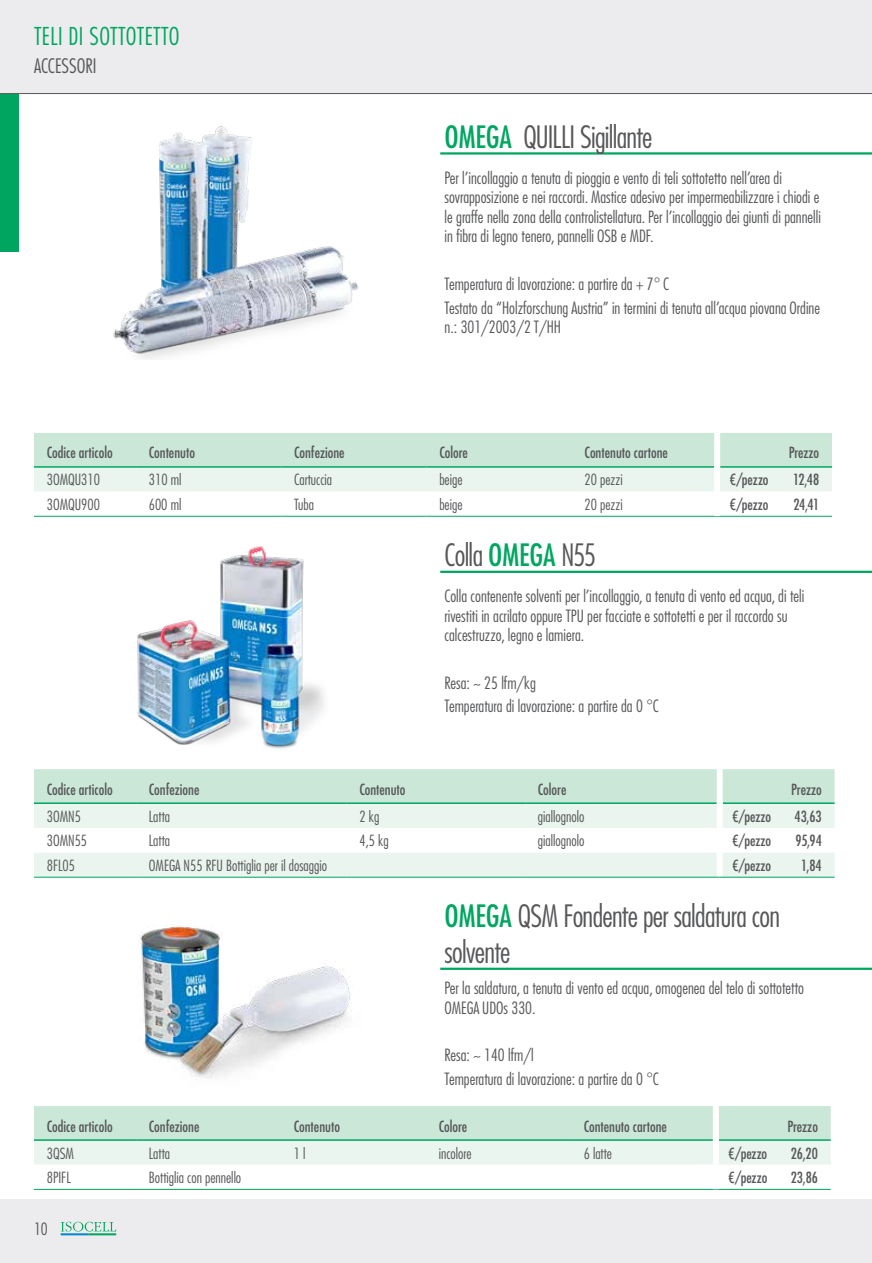
<style>
.page{position:relative;width:872px;height:1263px;background:#fff}
.page>*{position:absolute;margin:0;border:0;box-sizing:border-box;transform-origin:0 0}
.t1{font:300 condensed 30px/36px "Futura LT Pro";letter-spacing:-.025em;color:#57585a}
.t2{font:300 condensed 24px "Futura LT Pro";letter-spacing:.02em;color:#00a660}
.t3{font:300 condensed 19.5px "Futura LT Pro";color:#57585a}
.t4{font:300 condensed 16.5px/19.5px "Futura LT Pro";color:#57585a}
.t5{font:500 condensed 15px "Futura LT Pro";color:#57585a}
.t6{font:300 condensed 15px "Futura LT Pro";color:#57585a}
.s1{font-weight:500;color:#00a660}
</style>
<div class="page">
<div style="left:0;top:0;width:872px;height:94px;background:#ececee"></div>
<div style="left:0;top:1199px;width:872px;height:64px;background:#ececee"></div>
<hr style="left:0;top:93px;width:872px;height:1px;background:#57585a">
<svg style="left:61px;top:1222px;width:55px;height:13px"></svg>
<img style="left:113px;top:126px;width:246px;height:233px">
<hr style="left:440px;top:152px;width:432px;height:3px;background:#00a660">
<svg style="left:34px;top:433px;width:798px;height:83px"></svg>
<hr style="left:34px;top:466px;width:102px;height:2px;background:#00a660">
<hr style="left:136px;top:466px;width:145px;height:2px;background:#00a660">
<hr style="left:281px;top:466px;width:145px;height:2px;background:#00a660">
<hr style="left:426px;top:466px;width:146px;height:2px;background:#00a660">
<hr style="left:572px;top:466px;width:142px;height:2px;background:#00a660">
<hr style="left:720px;top:466px;width:112px;height:2px;background:#00a660">
<hr style="left:34px;top:516px;width:102px;height:1px;background:#00a660">
<hr style="left:136px;top:516px;width:145px;height:1px;background:#00a660">
<hr style="left:281px;top:516px;width:145px;height:1px;background:#00a660">
<hr style="left:426px;top:516px;width:146px;height:1px;background:#00a660">
<hr style="left:572px;top:516px;width:145px;height:1px;background:#00a660">
<hr style="left:717px;top:516px;width:115px;height:1px;background:#00a660">
<div style="left:714px;top:433px;width:6px;height:34px;background:#fff"></div>
<div style="left:714px;top:467px;width:6px;height:25px;background:#fff"></div>
<div style="left:714px;top:492px;width:6px;height:24px;background:#fff"></div>
<img style="left:137px;top:545px;width:187px;height:204px">
<hr style="left:440px;top:571px;width:432px;height:2px;background:#00a660">
<div style="left:34px;top:769px;width:800px;height:33px;background:#cbe7d8"></div>
<div style="left:34px;top:804px;width:800px;height:73px;background:#e9f5ee"></div>
<svg style="left:34px;top:828px;width:800px;height:24px"></svg>
<hr style="left:34px;top:802px;width:102px;height:2px;background:#00a660">
<hr style="left:136px;top:802px;width:211px;height:2px;background:#00a660">
<hr style="left:347px;top:802px;width:178px;height:2px;background:#00a660">
<hr style="left:525px;top:802px;width:191px;height:2px;background:#00a660">
<hr style="left:722px;top:802px;width:112px;height:2px;background:#00a660">
<div style="left:716px;top:769px;width:6px;height:34px;background:#fff"></div>
<div style="left:716px;top:803px;width:6px;height:25px;background:#fff"></div>
<div style="left:716px;top:828px;width:6px;height:24px;background:#fff"></div>
<div style="left:716px;top:852px;width:6px;height:25px;background:#fff"></div>
<hr style="left:34px;top:877px;width:102px;height:1px;background:#00a660">
<hr style="left:136px;top:877px;width:211px;height:1px;background:#00a660">
<hr style="left:347px;top:877px;width:178px;height:1px;background:#00a660">
<hr style="left:525px;top:877px;width:194px;height:1px;background:#00a660">
<hr style="left:719px;top:877px;width:115px;height:1px;background:#00a660">
<img style="left:139px;top:926px;width:213px;height:153px">
<hr style="left:440px;top:968px;width:432px;height:2px;background:#00a660">
<svg style="left:34px;top:1106px;width:796px;height:83px"></svg>
<hr style="left:34px;top:1139px;width:102px;height:2px;background:#00a660">
<hr style="left:136px;top:1139px;width:145px;height:2px;background:#00a660">
<hr style="left:281px;top:1139px;width:145px;height:2px;background:#00a660">
<hr style="left:426px;top:1139px;width:145px;height:2px;background:#00a660">
<hr style="left:571px;top:1139px;width:142px;height:2px;background:#00a660">
<hr style="left:719px;top:1139px;width:111px;height:2px;background:#00a660">
<hr style="left:34px;top:1189px;width:102px;height:1px;background:#00a660">
<hr style="left:136px;top:1189px;width:145px;height:1px;background:#00a660">
<hr style="left:281px;top:1189px;width:145px;height:1px;background:#00a660">
<hr style="left:426px;top:1189px;width:145px;height:1px;background:#00a660">
<hr style="left:571px;top:1189px;width:145px;height:1px;background:#00a660">
<hr style="left:716px;top:1189px;width:114px;height:1px;background:#00a660">
<div style="left:713px;top:1106px;width:6px;height:34px;background:#fff"></div>
<div style="left:713px;top:1140px;width:6px;height:25px;background:#fff"></div>
<div style="left:713px;top:1165px;width:6px;height:24px;background:#fff"></div>
<div style="left:0;top:94px;width:18px;height:158px;background:#00a660"></div>
<h2 class="t2" style="left:34px;top:21px;width:147px">TELI DI SOTTOTETTO</h2>
<p class="t3" style="left:34px;top:53px;width:64px">ACCESSORI</p>
<h1 class="t1" style="left:444px;top:119px;width:209px"><span class="s1">OMEGA</span> QUILLI Sigillante</h1>
<p class="t4" style="left:444px;top:168px;width:378px">Per l’incollaggio a tenuta di pioggia e vento di teli sottotetto nell’area di sovrapposizione e nei raccordi. Mastice adesivo per impermeabilizzare i chiodi e le graffe nella zona della controlistellatura. Per l’incollaggio dei giunti di pannelli in fibra di legno tenero, pannelli OSB e MDF.</p>
<p class="t4" style="left:444px;top:272px;width:377px;line-height:23.7px">Temperatura di lavorazione: a partire da + 7° C<br>Testato da “Holzforschung Austria” in termini di tenuta all’acqua piovana Ordine</p>
<p class="t4" style="left:444px;top:317px;width:118px">n.: 301/2003/2 T/HH</p>
<p class="t5" style="left:47px;top:443px;width:67px">Codice articolo</p>
<p class="t5" style="left:149px;top:443px;width:48px">Contenuto</p>
<p class="t5" style="left:294px;top:443px;width:52px">Confezione</p>
<p class="t5" style="left:439px;top:443px;width:30px">Colore</p>
<p class="t5" style="left:584px;top:443px;width:85px">Contenuto cartone</p>
<p class="t5" style="left:788px;top:443px;width:32px">Prezzo</p>
<p class="t6" style="left:47px;top:470px;width:55px">3OMQU310</p>
<p class="t6" style="left:149px;top:470px;width:34px">310 ml</p>
<p class="t6" style="left:294px;top:470px;width:39px">Cartuccia</p>
<p class="t6" style="left:439px;top:470px;width:25px">beige</p>
<p class="t6" style="left:584px;top:470px;width:40px">20 pezzi</p>
<p class="t5" style="left:730px;top:470px;width:40px">€/pezzo</p>
<p class="t5" style="left:793px;top:470px;width:28px">12,48</p>
<p class="t6" style="left:47px;top:495px;width:55px">3OMQU900</p>
<p class="t6" style="left:149px;top:495px;width:34px">600 ml</p>
<p class="t6" style="left:294px;top:495px;width:21px">Tuba</p>
<p class="t6" style="left:439px;top:495px;width:25px">beige</p>
<p class="t6" style="left:584px;top:495px;width:40px">20 pezzi</p>
<p class="t5" style="left:730px;top:494px;width:40px">€/pezzo</p>
<p class="t5" style="left:793px;top:494px;width:27px">24,41</p>
<h1 class="t1" style="left:444px;top:537px;width:153px">Colla <span class="s1">OMEGA</span> N55</h1>
<p class="t4" style="left:444px;top:586px;width:361px">Colla contenente solventi per l’incollaggio, a tenuta di vento ed acqua, di teli rivestiti in acrilato oppure TPU per facciate e sottotetti e per il raccordo su calcestruzzo, legno e lamiera.</p>
<p class="t4" style="left:444px;top:671px;width:216px;line-height:23.7px">Resa: ~ 25 lfm/kg<br>Temperatura di lavorazione: a partire da 0 °C</p>
<p class="t5" style="left:47px;top:779px;width:67px">Codice articolo</p>
<p class="t5" style="left:149px;top:779px;width:52px">Confezione</p>
<p class="t5" style="left:359px;top:779px;width:48px">Contenuto</p>
<p class="t5" style="left:538px;top:779px;width:30px">Colore</p>
<p class="t5" style="left:791px;top:779px;width:32px">Prezzo</p>
<p class="t6" style="left:47px;top:807px;width:36px">3OMN5</p>
<p class="t6" style="left:149px;top:807px;width:23px">Latta</p>
<p class="t6" style="left:359px;top:807px;width:21px">2 kg</p>
<p class="t6" style="left:538px;top:807px;width:48px">giallognolo</p>
<p class="t5" style="left:732px;top:806px;width:40px">€/pezzo</p>
<p class="t5" style="left:794px;top:806px;width:29px">43,63</p>
<p class="t6" style="left:47px;top:831px;width:42px">3OMN55</p>
<p class="t6" style="left:149px;top:831px;width:23px">Latta</p>
<p class="t6" style="left:359px;top:831px;width:31px">4,5 kg</p>
<p class="t6" style="left:538px;top:831px;width:48px">giallognolo</p>
<p class="t5" style="left:732px;top:830px;width:40px">€/pezzo</p>
<p class="t5" style="left:795px;top:830px;width:28px">95,94</p>
<p class="t6" style="left:47px;top:856px;width:30px">8FL05</p>
<p class="t6" style="left:149px;top:856px;width:180px">OMEGA N55 RFU Bottiglia per il dosaggio</p>
<p class="t5" style="left:732px;top:855px;width:40px">€/pezzo</p>
<p class="t5" style="left:801px;top:855px;width:22px">1,84</p>
<h1 class="t1" style="left:444px;top:898px;width:337px"><span class="s1">OMEGA</span> QSM Fondente per saldatura con solvente</h1>
<p class="t4" style="left:444px;top:978px;width:361px">Per la saldatura, a tenuta di vento ed acqua, omogenea del telo di sottotetto<br>OMEGA UDOs 330.</p>
<p class="t4" style="left:444px;top:1043px;width:216px;line-height:23.7px">Resa: ~ 140 lfm/l<br>Temperatura di lavorazione: a partire da 0 °C</p>
<p class="t5" style="left:47px;top:1116px;width:67px">Codice articolo</p>
<p class="t5" style="left:149px;top:1116px;width:52px">Confezione</p>
<p class="t5" style="left:294px;top:1116px;width:48px">Contenuto</p>
<p class="t5" style="left:439px;top:1116px;width:30px">Colore</p>
<p class="t5" style="left:583px;top:1116px;width:85px">Contenuto cartone</p>
<p class="t5" style="left:787px;top:1116px;width:32px">Prezzo</p>
<p class="t6" style="left:47px;top:1143px;width:29px">3QSM</p>
<p class="t6" style="left:149px;top:1143px;width:23px">Latta</p>
<p class="t6" style="left:294px;top:1143px;width:13px">1 l</p>
<p class="t6" style="left:439px;top:1143px;width:34px">incolore</p>
<p class="t6" style="left:583px;top:1143px;width:30px">6 latte</p>
<p class="t5" style="left:728px;top:1143px;width:40px">€/pezzo</p>
<p class="t5" style="left:790px;top:1143px;width:29px">26,20</p>
<p class="t6" style="left:47px;top:1168px;width:26px">8PIFL</p>
<p class="t6" style="left:149px;top:1168px;width:94px">Bottiglia con pennello</p>
<p class="t5" style="left:728px;top:1167px;width:40px">€/pezzo</p>
<p class="t5" style="left:790px;top:1167px;width:29px">23,86</p>
<p class="t4" style="left:34px;top:1219px;width:15px">10</p>
</div>
